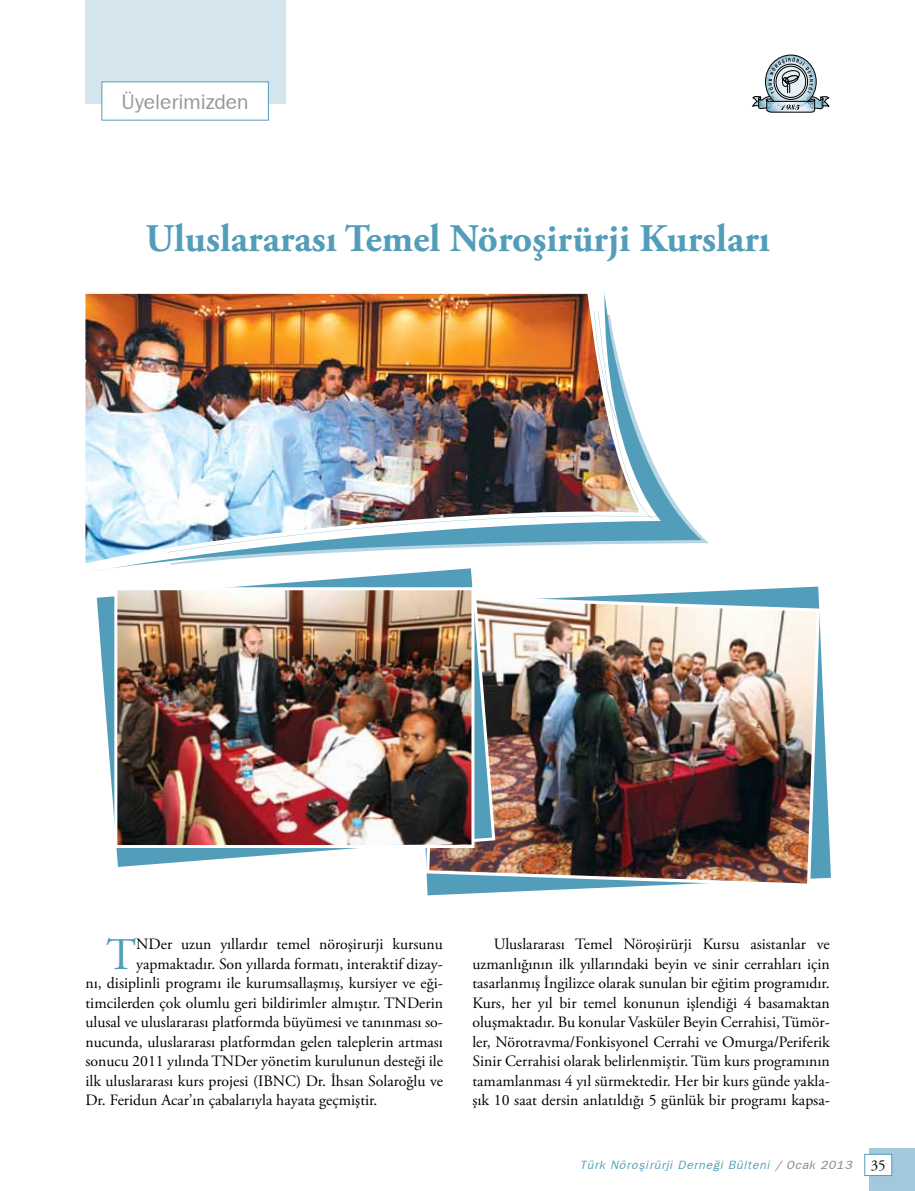
<style>
.page{position:relative;width:915px;height:1191px;background:#fff}
.page>*{position:absolute;margin:0;border:0;box-sizing:border-box;transform-origin:0 0}
.t1{font:45.15px "Adobe Garamond Pro";color:#529dba}
.t2{font:700 39px "Adobe Garamond Pro";color:#529dba}
.t3{font:21px "Franklin Gothic";color:#939598}
.t4{font:15.75px/19.5px "Adobe Garamond Pro";color:#000;text-align:justify}
.t5{font:italic 12px "Franklin Gothic";letter-spacing:.07em;color:#529dba}
.s1{color:#808285}
.s2{font-family:"Adobe Garamond Pro";font-style:normal;font-size:15px;color:#000}
</style>
<div class="page">
<div style="left:869px;top:1148px;width:45px;height:43px;background:#a1c8db"></div>
<div style="left:864px;top:1154px;width:27px;height:21px;background:#fff;border:1px solid #529dba"></div>
<div style="left:85px;top:0;width:200px;height:104px;background:#d4e5ee"></div>
<div style="left:101px;top:81px;width:168px;height:39px;background:#fff;border:1px solid #529dba"></div>
<svg style="left:752px;top:55px;width:76px;height:58px"></svg>
<img style="left:85px;top:292px;width:616px;height:272px">
<svg style="left:427px;top:586px;width:403px;height:309px"></svg>
<img style="left:426px;top:593px;width:395px;height:295px">
<svg style="left:92px;top:563px;width:404px;height:308px"></svg>
<img style="left:118px;top:591px;width:352px;height:253px">
<div style="left:114px;top:587px;width:360px;height:261px;border:3px solid #fff"></div>
<p class="t3" style="left:122px;top:89px;width:128px">Üyelerimizden</p>
<p class="t2" style="left:145px;top:215px;width:626px">Uluslararası Temel Nöroşirürji Kursları</p>
<p class="t1" style="left:106px;top:927px;width:31px">T</p>
<p class="t4" style="left:136px;top:935px;width:308px">NDer uzun yıllardır temel nöroşirurji kursunu</p>
<p class="t4" style="left:136px;top:954px;width:308px">yapmaktadır. Son yıllarda formatı, interaktif dizay-</p>
<p class="t4" style="left:85px;top:974px;width:359px">nı, disiplinli programı ile kurumsallaşmış, kursiyer ve eği-</p>
<p class="t4" style="left:85px;top:993px;width:359px">timcilerden çok olumlu geri bildirimler almıştır. TNDerin</p>
<p class="t4" style="left:85px;top:1013px;width:359px">ulusal ve uluslararası platformda büyümesi ve tanınması so-</p>
<p class="t4" style="left:85px;top:1032px;width:359px">nucunda, uluslararası platformdan gelen taleplerin artması</p>
<p class="t4" style="left:85px;top:1052px;width:359px">sonucu 2011 yılında TNDer yönetim kurulunun desteği ile</p>
<p class="t4" style="left:85px;top:1071px;width:359px">ilk uluslararası kurs projesi (IBNC) Dr. İhsan Solaroğlu ve</p>
<p class="t4" style="left:85px;top:1091px;width:293px">Dr. Feridun Acar’ın çabalarıyla hayata geçmiştir.</p>
<p class="t4" style="left:472px;top:935px;width:359px;text-indent:21px">Uluslararası Temel Nöroşirürji Kursu asistanlar ve uzmanlığının ilk yıllarındaki beyin ve sinir cerrahları için tasarlanmış İngilizce olarak sunulan bir eğitim programıdır.<br>Kurs, her yıl bir temel konunun işlendiği 4 basamaktan oluşmaktadır. Bu konular Vasküler Beyin Cerrahisi, Tümör&shy;ler, Nörotravma/Fonkisyonel Cerrahi ve Omurga/Periferik Sinir Cerrahisi olarak belirlenmiştir. Tüm kurs programının tamamlanması 4 yıl sürmektedir. Her bir kurs günde yakla&shy;şık 10 saat dersin anlatıldığı 5 günlük bir programı kapsa-</p>
<p class="t5" style="left:580px;top:1158px;width:306px">Türk Nöroşirürji Derneği Bülteni <span class="s1">/ Ocak 2013</span> <span class="s2">35</span></p>
</div>
